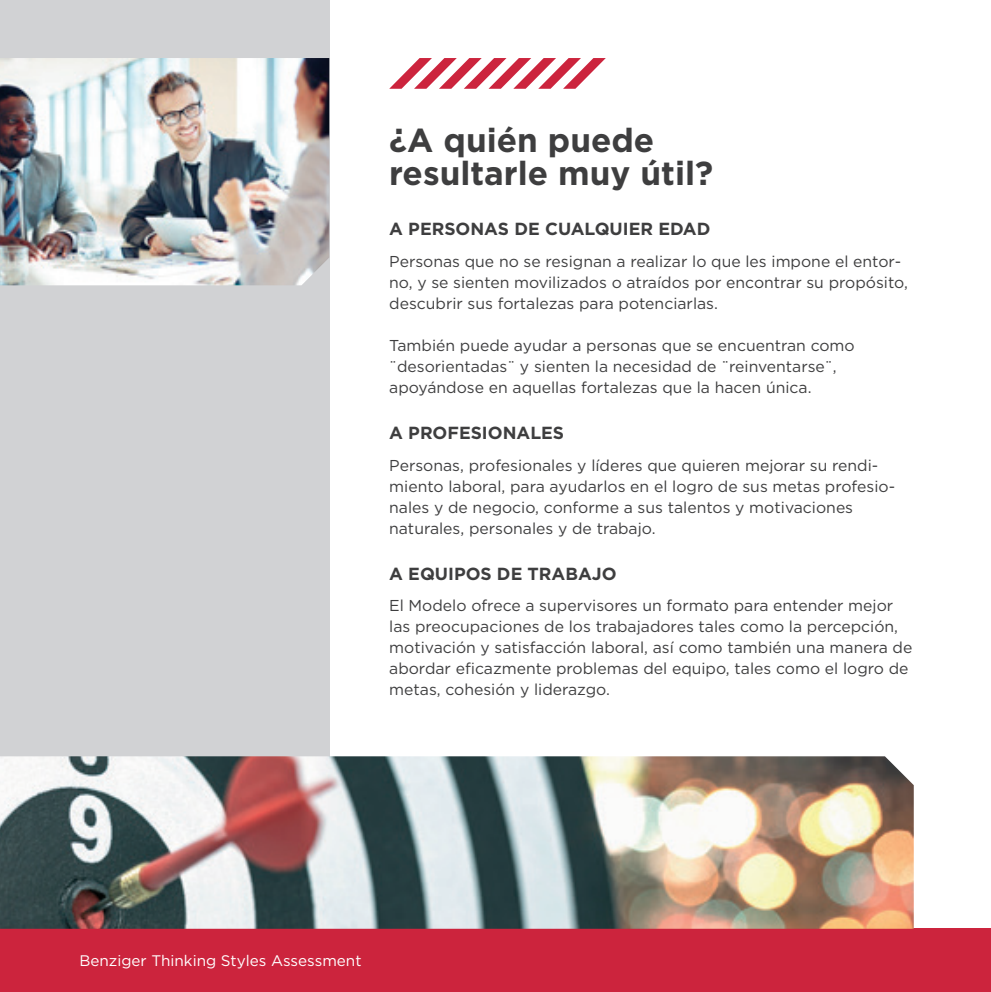
<style>
.page{position:relative;width:991px;height:992px;background:#fff}
.page>*{position:absolute;margin:0;border:0;box-sizing:border-box;transform-origin:0 0}
.t1{font:700 33.25px/33.2px "Gotham";color:#3e3e3f}
.t2{font:700 17.5px "Gotham";color:#3e3e3f}
.t3{font:15.75px/21px "Gotham";color:#3e3e3f}
.t4{font:15.22px "Gotham";color:#fff}
</style>
<div class="page">
<div style="left:0;top:0;width:329px;height:928px;background:#d1d2d4"></div>
<svg style="left:389px;top:58px;width:217px;height:31px"></svg>
<img style="left:0;top:58px;width:329px;height:227px">
<div style="left:0;top:928px;width:991px;height:64px;background:#cc243d"></div>
<img style="left:0;top:756px;width:913px;height:172px">
<h1 class="t1" style="left:389px;top:124px;width:325px">¿A quién puede resultarle muy útil?</h1>
<p class="t2" style="left:389px;top:217px;width:323px">A PERSONAS DE CUALQUIER EDAD</p>
<p class="t3" style="left:389px;top:250px;width:520px">Personas que no se resignan a realizar lo que les impone el entor&shy;no, y se sienten movilizados o atraídos por encontrar su propósito, descubrir sus fortalezas para potenciarlas.</p>
<p class="t3" style="left:389px;top:334px;width:467px">También puede ayudar a personas que se encuentran como ¨desorientadas¨ y sienten la necesidad de ¨reinventarse¨, apoyándose en aquellas fortalezas que la hacen única.</p>
<p class="t2" style="left:389px;top:421px;width:176px">A PROFESIONALES</p>
<p class="t3" style="left:389px;top:454px;width:507px">Personas, profesionales y líderes que quieren mejorar su rendi&shy;miento laboral, para ayudarlos en el logro de sus metas profesio&shy;nales y de negocio, conforme a sus talentos y motivaciones naturales, personales y de trabajo.</p>
<p class="t2" style="left:389px;top:562px;width:229px">A EQUIPOS DE TRABAJO</p>
<p class="t3" style="left:389px;top:594px;width:524px">El Modelo ofrece a supervisores un formato para entender mejor las preocupaciones de los trabajadores tales como la percepción, motivación y satisfacción laboral, así como también una manera de abordar eficazmente problemas del equipo, tales como el logro de metas, cohesión y liderazgo.</p>
<p class="t4" style="left:79px;top:951px;width:284px">Benziger Thinking Styles Assessment</p>
</div>
